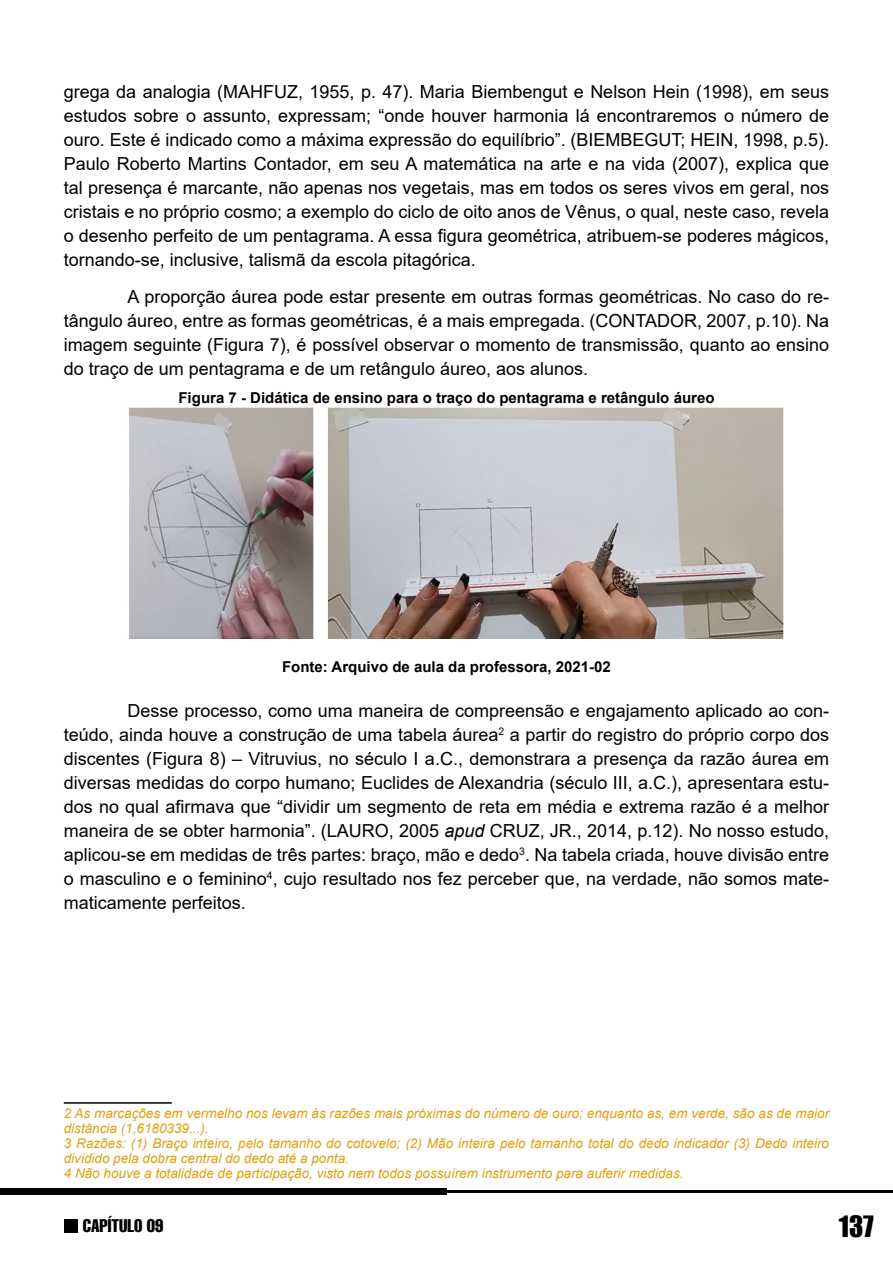
<style>
.page{position:relative;width:893px;height:1263px;background:#fff}
.page>*{position:absolute;margin:0;border:0;box-sizing:border-box;transform-origin:0 0}
.t1{font:27px "Impact";color:#000}
.t2{font:18px/24px "Arial";color:#000;text-align:justify}
.t3{font:extra-condensed 18px "Helvetica";color:#000}
.t4{font:700 15px "Arial";color:#000}
.t5{font:italic 13.5px/15px "Arial";color:#e0a010}
.s1{font-style:italic}
</style>
<div class="page">
<div style="left:0;top:1188px;width:446px;height:7px;background:#000"></div>
<hr style="left:446px;top:1191px;width:447px;height:2px;background:#000">
<div style="left:65px;top:1219px;width:13px;height:14px;background:#000"></div>
<hr style="left:64px;top:1102px;width:108px;height:2px;background:#000">
<img style="left:129px;top:407px;width:654px;height:232px">
<p class="t2" style="left:64px;top:80px;width:767px">grega da analogia (MAHFUZ, 1955, p. 47). Maria Biembengut e Nelson Hein (1998), em seus estudos sobre o assunto, expressam; “onde houver harmonia lá encontraremos o número de ouro. Este é indicado como a máxima expressão do equilíbrio”. (BIEMBEGUT; HEIN, 1998, p.5).<br>Paulo Roberto Martins Contador, em seu A matemática na arte e na vida (2007), explica que tal presença é marcante, não apenas nos vegetais, mas em todos os seres vivos em geral, nos cristais e no próprio cosmo; a exemplo do ciclo de oito anos de Vênus, o qual, neste caso, revela o desenho perfeito de um pentagrama. A essa figura geométrica, atribuem-se poderes mágicos, tornando-se, inclusive, talismã da escola pitagórica.</p>
<p class="t2" style="left:64px;top:284px;width:767px;text-indent:64px">A proporção áurea pode estar presente em outras formas geométricas. No caso do re&shy;tângulo áureo, entre as formas geométricas, é a mais empregada. (CONTADOR, 2007, p.10). Na imagem seguinte (Figura 7), é possível observar o momento de transmissão, quanto ao ensino do traço de um pentagrama e de um retângulo áureo, aos alunos.</p>
<p class="t4" style="left:178px;top:387px;width:537px">Figura 7 - Didática de ensino para o traço do pentagrama e retângulo áureo</p>
<p class="t4" style="left:282px;top:656px;width:330px">Fonte: Arquivo de aula da professora, 2021-02</p>
<p class="t2" style="left:64px;top:698px;width:767px;text-indent:64px">Desse processo, como uma maneira de compreensão e engajamento aplicado ao con&shy;teúdo, ainda houve a construção de uma tabela áurea<sup>2</sup> a partir do registro do próprio corpo dos discentes (Figura 8) – Vitruvius, no século I a.C., demonstrara a presença da razão áurea em diversas medidas do corpo humano; Euclides de Alexandria (século III, a.C.), apresentara estu&shy;dos no qual afirmava que “dividir um segmento de reta em média e extrema razão é a melhor maneira de se obter harmonia”. (LAURO, 2005 <span class="s1">apud</span> CRUZ, JR., 2014, p.12). No nosso estudo, aplicou-se em medidas de três partes: braço, mão e dedo<sup>3</sup>. Na tabela criada, houve divisão entre o masculino e o feminino<sup>4</sup>, cujo resultado nos fez perceber que, na verdade, não somos mate&shy;maticamente perfeitos.</p>
<p class="t5" style="left:64px;top:1106px;width:767px">2 As marcações em vermelho nos levam às razões mais próximas do número de ouro; enquanto as, em verde, são as de maior distância (1,6180339...).<br>3 Razões: (1) Braço inteiro, pelo tamanho do cotovelo; (2) Mão inteira pelo tamanho total do dedo indicador (3) Dedo inteiro dividido pela dobra central do dedo até a ponta.<br>4 Não houve a totalidade de participação, visto nem todos possuírem instrumento para auferir medidas.</p>
<p class="t3" style="left:83px;top:1214px;width:82px">CAPÍTULO 09</p>
<h1 class="t1" style="left:839px;top:1206px;width:36px">137</h1>
</div>
